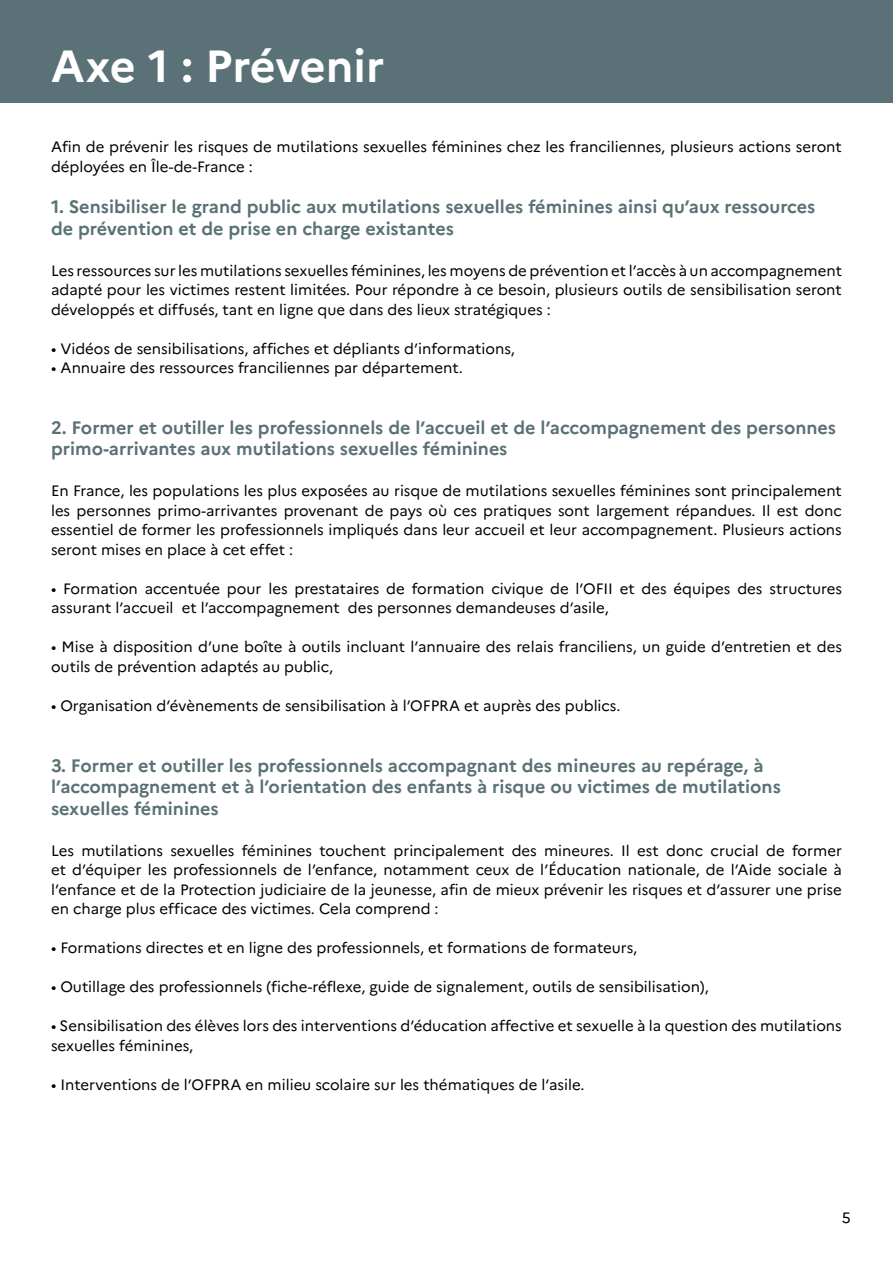
<style>
.page{position:relative;width:893px;height:1263px;background:#fff}
.page>*{position:absolute;margin:0;border:0;box-sizing:border-box;transform-origin:0 0}
.t1{font:700 45px "Marianne";color:#fff}
.t2{font:700 18px/21.6px "Marianne";color:#5a7175}
.t3{font:15px/19.5px "Marianne";color:#000}
</style>
<div class="page">
<div style="left:0;top:0;width:893px;height:102px;background:#5a7177"></div>
<h1 class="t1" style="left:51px;top:38px;width:335px">Axe 1 : Prévenir</h1>
<p class="t3" style="left:51px;top:137px;width:792px">Afin de prévenir les risques de mutilations sexuelles féminines chez les franciliennes, plusieurs actions seront déployées en Île-de-France :</p>
<p class="t2" style="left:51px;top:196px;width:766px">1. Sensibiliser le grand public aux mutilations sexuelles féminines ainsi qu’aux ressources de prévention et de prise en charge existantes</p>
<p class="t3" style="left:51px;top:260px;width:792px;text-align:justify">Les ressources sur les mutilations sexuelles féminines, les moyens de prévention et l’accès à un accompagnement adapté pour les victimes restent limitées. Pour répondre à ce besoin, plusieurs outils de sensibilisation seront développés et diffusés, tant en ligne que dans des lieux stratégiques :</p>
<p class="t3" style="left:51px;top:338px;width:465px">• Vidéos de sensibilisations, affiches et dépliants d’informations,</p>
<p class="t3" style="left:51px;top:358px;width:413px">• Annuaire des ressources franciliennes par département.</p>
<p class="t2" style="left:51px;top:416px;width:786px">2. Former et outiller les professionnels de l’accueil et de l’accompagnement des personnes primo-arrivantes aux mutilations sexuelles féminines</p>
<p class="t3" style="left:51px;top:481px;width:792px;text-align:justify">En France, les populations les plus exposées au risque de mutilations sexuelles féminines sont principalement les personnes primo-arrivantes provenant de pays où ces pratiques sont largement répandues. Il est donc essentiel de former les professionnels impliqués dans leur accueil et leur accompagnement. Plusieurs actions seront mises en place à cet effet :</p>
<p class="t3" style="left:51px;top:579px;width:792px">• Formation accentuée pour les prestataires de formation civique de l’OFII et des équipes des structures assurant l’accueil et l’accompagnement des personnes demandeuses d’asile,</p>
<p class="t3" style="left:51px;top:637px;width:792px">• Mise à disposition d’une boîte à outils incluant l’annuaire des relais franciliens, un guide d’entretien et des outils de prévention adaptés au public,</p>
<p class="t3" style="left:51px;top:696px;width:571px">• Organisation d’évènements de sensibilisation à l’OFPRA et auprès des publics.</p>
<p class="t2" style="left:51px;top:754px;width:731px">3. Former et outiller les professionnels accompagnant des mineures au repérage, à l’accompagnement et à l’orientation des enfants à risque ou victimes de mutilations sexuelles féminines</p>
<p class="t3" style="left:51px;top:841px;width:792px;text-align:justify">Les mutilations sexuelles féminines touchent principalement des mineures. Il est donc crucial de former et d’équiper les professionnels de l’enfance, notamment ceux de l’Éducation nationale, de l’Aide sociale à l’enfance et de la Protection judiciaire de la jeunesse, afin de mieux prévenir les risques et d’assurer une prise en charge plus efficace des victimes. Cela comprend :</p>
<p class="t3" style="left:51px;top:938px;width:588px">• Formations directes et en ligne des professionnels, et formations de formateurs,</p>
<p class="t3" style="left:51px;top:977px;width:659px">• Outillage des professionnels (fiche-réflexe, guide de signalement, outils de sensibilisation),</p>
<p class="t3" style="left:51px;top:1016px;width:792px">• Sensibilisation des élèves lors des interventions d’éducation affective et sexuelle à la question des mutilations sexuelles féminines,</p>
<p class="t3" style="left:51px;top:1075px;width:535px">• Interventions de l’OFPRA en milieu scolaire sur les thématiques de l’asile.</p>
<p class="t3" style="left:842px;top:1208px;width:10px">5</p>
</div>
